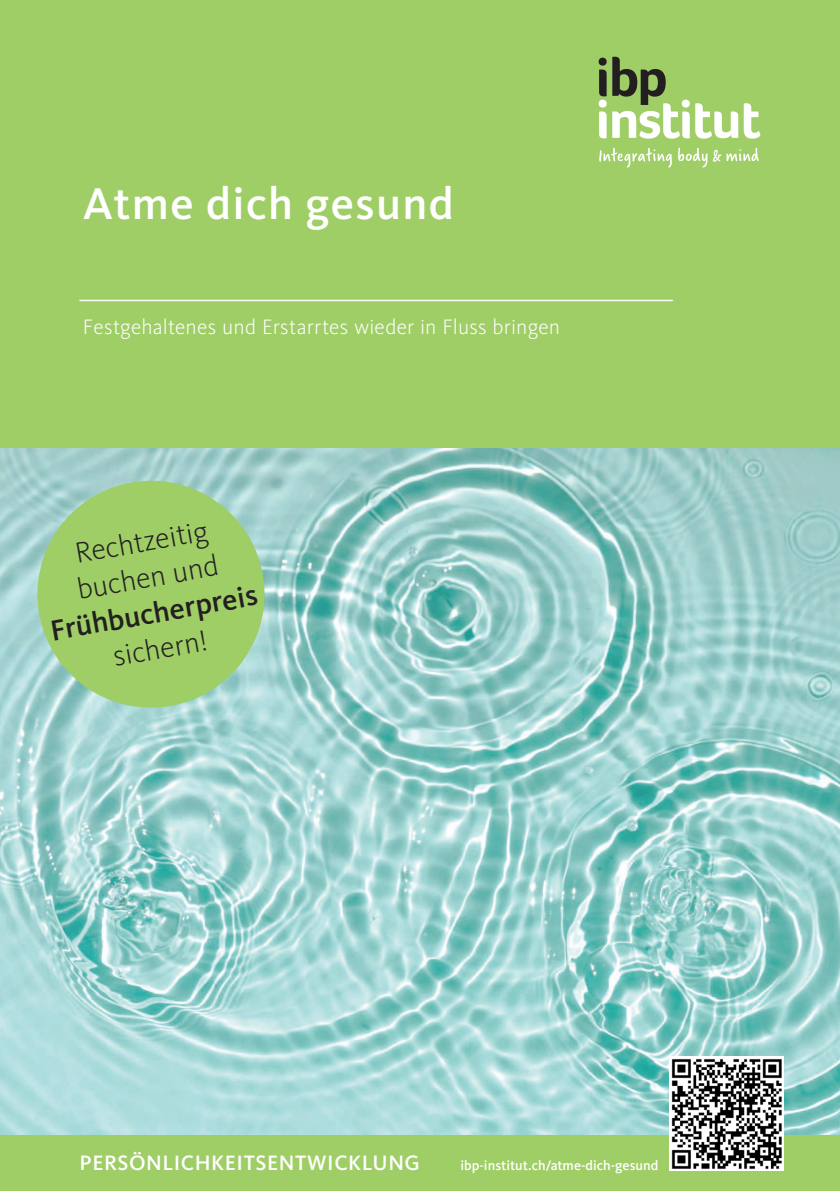
<style>
.page{position:relative;width:840px;height:1191px;background:#fff}
.page>*{position:absolute;margin:0;border:0;box-sizing:border-box;transform-origin:0 0}
.t1{font:500 46px "Kievit OT";letter-spacing:.03em;color:#fff}
.t2{font:300 30px/36px "Kievit OT";color:#231f20}
.t3{font:500 30px "Kievit OT";color:#231f20}
.t4{font:300 21.6px "Kievit OT";letter-spacing:.01em;color:#fff}
.t5{font:500 21.6px "Kievit OT";letter-spacing:.025em;color:#fff}
.t6{font:500 14px "Kievit OT";color:#fff}
</style>
<div class="page">
<div style="left:0;top:0;width:839px;height:1191px;background:#9fce66"></div>
<img style="left:0;top:448px;width:839px;height:686px">
<svg style="left:599px;top:148px;width:72px;height:20px"></svg>
<svg style="left:678px;top:148px;width:80px;height:19px"></svg>
<svg style="left:743px;top:103px;width:17px;height:36px"></svg>
<svg style="left:612px;top:57px;width:125px;height:82px"></svg>
<svg style="left:598px;top:58px;width:8px;height:80px"></svg>
<hr style="left:79px;top:300px;width:593px;height:1px;background:#fff">
<svg style="left:29px;top:473px;width:243px;height:242px"></svg>
<img style="left:669px;top:1056px;width:113px;height:114px">
<h1 class="t1" style="left:83px;top:177px;width:372px">Atme dich gesund</h1>
<p class="t4" style="left:83px;top:315px;width:478px">Festgehaltenes und Erstarrtes wieder in Fluss bringen</p>
<h2 class="t2" style="left:68px;top:537px;width:144px;rotate:-10deg">Rechtzeitig buchen und</h2>
<h2 class="t3" style="left:48px;top:614px;width:211px;rotate:-10deg">Frühbucherpreis</h2>
<h2 class="t2" style="left:110px;top:639px;width:96px;rotate:-10deg">sichern!</h2>
<p class="t5" style="left:79px;top:1150px;width:342px">PERSÖNLICHKEITSENTWICKLUNG</p>
<p class="t6" style="left:460px;top:1156px;width:199px">ibp-institut.ch/atme-dich-gesund</p>
</div>
